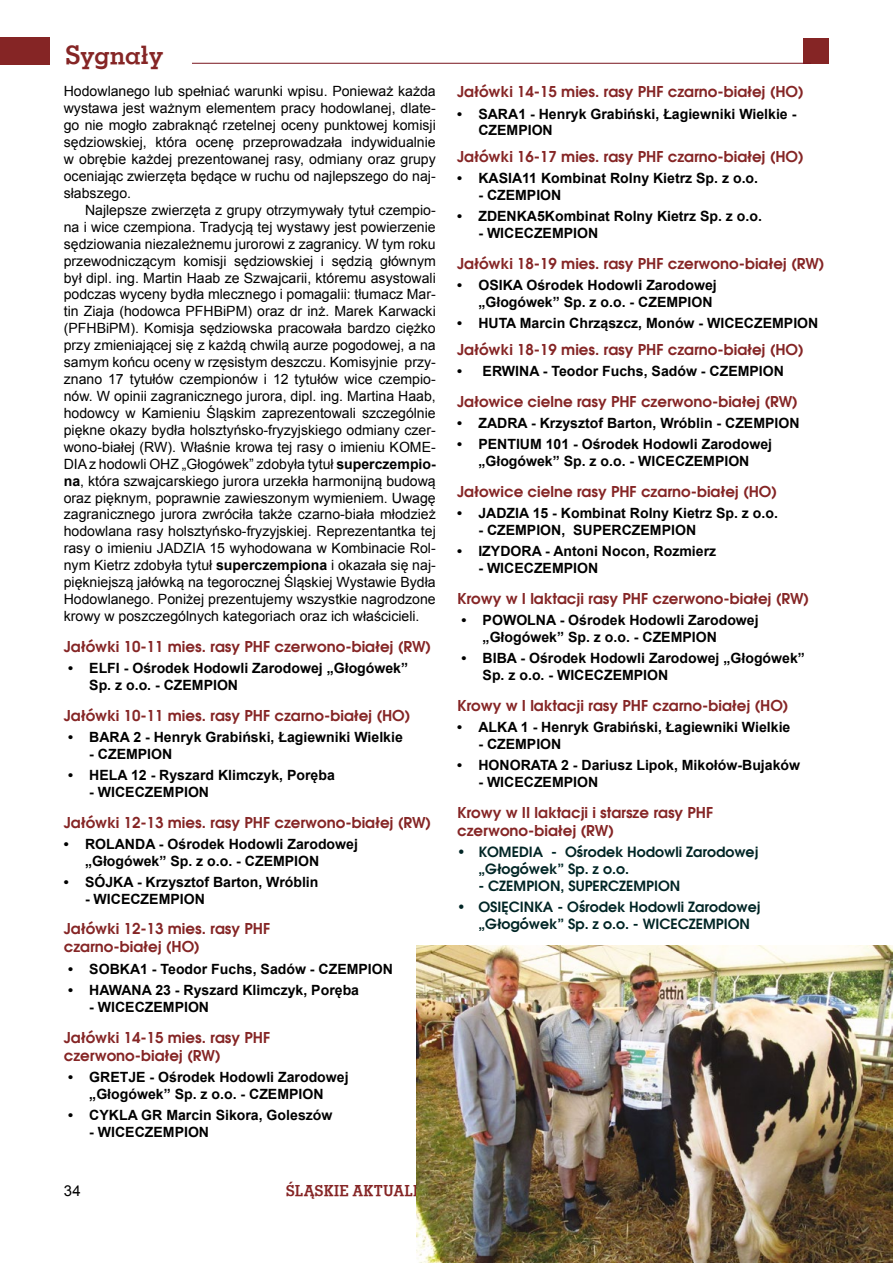
<style>
.page{position:relative;width:893px;height:1263px;background:#fff}
.page>*{position:absolute;margin:0;border:0;box-sizing:border-box;transform-origin:0 0}
.t1{font:700 25.5px "Wof Denil";letter-spacing:-.005em;color:#852525}
.t2{font:600 15px/18px "Avant Garde";color:#852525}
.t3{font:15px "Arial";color:#000}
.t4{font:14.1px/17px "Arial";color:#000;text-align:justify}
.t5{font:700 14.1px/17px "Arial";color:#000}
.t6{font:600 14.1px/17px "Avant Garde";color:#012525}
.s1{font-weight:700}
</style>
<div class="page">
<div style="left:0;top:38px;width:49px;height:27px;background:#852525"></div>
<div style="left:804px;top:38px;width:25px;height:26px;background:#852525"></div>
<hr style="left:192px;top:63px;width:619px;height:1px;background:#78141d">
<img style="left:417px;top:945px;width:476px;height:318px">
<h1 class="t1" style="left:65px;top:39px;width:100px">Sygnały</h1>
<p class="t4" style="left:64px;top:83px;width:374px">Hodowlanego lub spełniać warunki wpisu. Ponieważ każda wystawa jest ważnym elementem pracy hodowlanej, dlate&shy;go nie mogło zabraknąć rzetelnej oceny punktowej komisji sędziowskiej, która ocenę przeprowadzała indywidualnie w obrębie każdej prezentowanej rasy, odmiany oraz grupy oceniając zwierzęta będące w ruchu od najlepszego do naj&shy;słabszego.</p>
<p class="t4" style="left:64px;top:201px;width:374px;text-indent:21px">Najlepsze zwierzęta z grupy otrzymywały tytuł czempio&shy;na i wice czempiona. Tradycją tej wystawy jest powierzenie sędziowania niezależnemu jurorowi z zagranicy. W tym roku przewodniczącym komisji sędziowskiej i sędzią głównym był dipl. ing. Martin Haab ze Szwajcarii, któremu asystowali podczas wyceny bydła mlecznego i pomagalii: tłumacz Mar&shy;tin Ziaja (hodowca PFHBiPM) oraz dr inż. Marek Karwacki (PFHBiPM). Komisja sędziowska pracowała bardzo ciężko przy zmieniającej się z każdą chwilą aurze pogodowej, a na samym końcu oceny w rzęsistym deszczu. Komisyjnie przy&shy;znano 17 tytułów czempionów i 12 tytułów wice czempio&shy;nów. W opinii zagranicznego jurora, dipl. ing. Martina Haab, hodowcy w Kamieniu Śląskim zaprezentowali szczególnie piękne okazy bydła holsztyńsko-fryzyjskiego odmiany czer&shy;wono-białej (RW). Właśnie krowa tej rasy o imieniu KOME-DIA z hodowli OHZ „Głogówek” zdobyła tytuł <span class="s1">superczempio&shy;na</span>, która szwajcarskiego jurora urzekła harmonijną budową oraz pięknym, poprawnie zawieszonym wymieniem. Uwagę zagranicznego jurora zwróciła także czarno-biała młodzież hodowlana rasy holsztyńsko-fryzyjskiej. Reprezentantka tej rasy o imieniu JADZIA 15 wyhodowana w Kombinacie Rol&shy;nym Kietrz zdobyła tytuł <span class="s1">superczempiona</span> i okazała się naj&shy;piękniejszą jałówką na tegorocznej Śląskiej Wystawie Bydła Hodowlanego. Poniżej prezentujemy wszystkie nagrodzone krowy w poszczególnych kategoriach oraz ich właścicieli.</p>
<p class="t2" style="left:64px;top:637px;width:369px">Jałówki 10-11 mies. rasy PHF czerwono-białej (RW)</p>
<p class="t5" style="left:89px;top:660px;width:320px;text-indent:-21px">• ELFI - Ośrodek Hodowli Zarodowej „Głogówek”<br>Sp. z o.o. - CZEMPION</p>
<p class="t2" style="left:64px;top:706px;width:348px">Jałówki 10-11 mies. rasy PHF czarno-białej (HO)</p>
<p class="t5" style="left:68px;top:728px;width:336px">• BARA 2 - Henryk Grabiński, Łagiewniki Wielkie</p>
<p class="t5" style="left:89px;top:745px;width:85px">- CZEMPION</p>
<p class="t5" style="left:68px;top:766px;width:268px">• HELA 12 - Ryszard Klimczyk, Poręba</p>
<p class="t5" style="left:89px;top:783px;width:121px">- WICECZEMPION</p>
<p class="t2" style="left:64px;top:813px;width:369px">Jałówki 12-13 mies. rasy PHF czerwono-białej (RW)</p>
<p class="t5" style="left:85px;top:835px;width:274px;text-indent:-21px">• ROLANDA - Ośrodek Hodowli Zarodowej „Głogówek” Sp. z o.o. - CZEMPION</p>
<p class="t5" style="left:64px;top:873px;width:256px">• SÓJKA - Krzysztof Barton, Wróblin</p>
<p class="t5" style="left:85px;top:890px;width:121px">- WICECZEMPION</p>
<p class="t2" style="left:64px;top:920px;width:208px">Jałówki 12-13 mies. rasy PHF czarno-białej (HO)</p>
<p class="t5" style="left:68px;top:960px;width:326px">• SOBKA1 - Teodor Fuchs, Sadów - CZEMPION</p>
<p class="t5" style="left:68px;top:981px;width:293px">• HAWANA 23 - Ryszard Klimczyk, Poręba</p>
<p class="t5" style="left:89px;top:998px;width:121px">- WICECZEMPION</p>
<p class="t2" style="left:64px;top:1028px;width:208px">Jałówki 14-15 mies. rasy PHF czerwono-białej (RW)</p>
<p class="t5" style="left:68px;top:1068px;width:282px;text-align:center">• GRETJE - Ośrodek Hodowli Zarodowej „Głogówek” Sp. z o.o. - CZEMPION</p>
<p class="t5" style="left:68px;top:1106px;width:266px">• CYKLA GR Marcin Sikora, Goleszów</p>
<p class="t5" style="left:89px;top:1123px;width:121px">- WICECZEMPION</p>
<p class="t3" style="left:64px;top:1181px;width:19px">34</p>
<p class="t2" style="left:457px;top:83px;width:348px">Jałówki 14-15 mies. rasy PHF czarno-białej (HO)</p>
<p class="t5" style="left:478px;top:105px;width:320px;text-indent:-21px">• SARA1 - Henryk Grabiński, Łagiewniki Wielkie -<br>CZEMPION</p>
<p class="t2" style="left:457px;top:147px;width:348px">Jałówki 16-17 mies. rasy PHF czarno-białej (HO)</p>
<p class="t5" style="left:457px;top:170px;width:302px">• KASIA11 Kombinat Rolny Kietrz Sp. z o.o.</p>
<p class="t5" style="left:478px;top:187px;width:85px">- CZEMPION</p>
<p class="t5" style="left:457px;top:208px;width:306px">• ZDENKA5Kombinat Rolny Kietrz Sp. z o.o.</p>
<p class="t5" style="left:478px;top:225px;width:121px">- WICECZEMPION</p>
<p class="t2" style="left:457px;top:254px;width:369px">Jałówki 18-19 mies. rasy PHF czerwono-białej (RW)</p>
<p class="t5" style="left:457px;top:277px;width:261px;text-align:right">• OSIKA Ośrodek Hodowli Zarodowej „Głogówek” Sp. z o.o. - CZEMPION</p>
<p class="t5" style="left:457px;top:315px;width:363px">• HUTA Marcin Chrząszcz, Monów - WICECZEMPION</p>
<p class="t2" style="left:457px;top:340px;width:348px">Jałówki 18-19 mies. rasy PHF czarno-białej (HO)</p>
<p class="t5" style="left:457px;top:363px;width:328px">• ERWINA - Teodor Fuchs, Sadów - CZEMPION</p>
<p class="t2" style="left:457px;top:392px;width:342px">Jałowice cielne rasy PHF czerwono-białej (RW)</p>
<p class="t5" style="left:457px;top:414px;width:344px">• ZADRA - Krzysztof Barton, Wróblin - CZEMPIO N</p>
<p class="t5" style="left:457px;top:436px;width:317px;text-align:center">• PENTIUM 101 - Ośrodek Hodowli Zarodowej „Głogówek” Sp. z o.o. - WICECZEMPION</p>
<p class="t2" style="left:457px;top:482px;width:322px">Jałowice cielne rasy PHF czarno-białej (HO)</p>
<p class="t5" style="left:457px;top:505px;width:322px">• JADZIA 15 - Kombinat Rolny Kietrz Sp. z o.o.</p>
<p class="t5" style="left:478px;top:521px;width:219px">- CZEMPION, SUPERCZEMPION</p>
<p class="t5" style="left:457px;top:543px;width:261px">• IZYDORA - Antoni Nocon, Rozmierz</p>
<p class="t5" style="left:478px;top:560px;width:121px">- WICECZEMPION</p>
<p class="t2" style="left:457px;top:589px;width:354px">Krowy w I laktacji rasy PHF czerwono-białej (RW)</p>
<p class="t5" style="left:483px;top:611px;width:278px;text-indent:-21px">• POWOLNA - Ośrodek Hodowli Zarodowej „Głogówek” Sp. z o.o. - CZEMPION</p>
<p class="t5" style="left:483px;top:650px;width:324px;text-indent:-21px">• BIBA - Ośrodek Hodowli Zarodowej „Głogówek”<br>Sp. z o.o. - WICECZEMPION</p>
<p class="t2" style="left:457px;top:696px;width:333px">Krowy w I laktacji rasy PHF czarno-białej (HO)</p>
<p class="t5" style="left:457px;top:718px;width:335px">• ALKA 1 - Henryk Grabiński, Łagiewniki Wielkie</p>
<p class="t5" style="left:478px;top:735px;width:85px">- CZEMPION</p>
<p class="t5" style="left:457px;top:756px;width:344px">• HONORATA 2 - Dariusz Lipok, Mikołów-Bujaków</p>
<p class="t5" style="left:478px;top:773px;width:121px">- WICECZEMPION</p>
<p class="t2" style="left:457px;top:803px;width:258px">Krowy w II laktacji i starsze rasy PHF czerwono-białej (RW)</p>
<p class="t6" style="left:478px;top:843px;width:281px;text-indent:-21px">• KOMEDIA - Ośrodek Hodowli Zarodowej „Głogówek” Sp. z o.o.</p>
<p class="t6" style="left:478px;top:877px;width:203px">- CZEMPION, SUPERCZEMPION</p>
<p class="t6" style="left:478px;top:898px;width:283px;text-indent:-21px">• OSIĘCINKA - Ośrodek Hodowli Zarodowej „Głogówek” Sp. z o.o. - WICECZEMPION</p>
</div>
